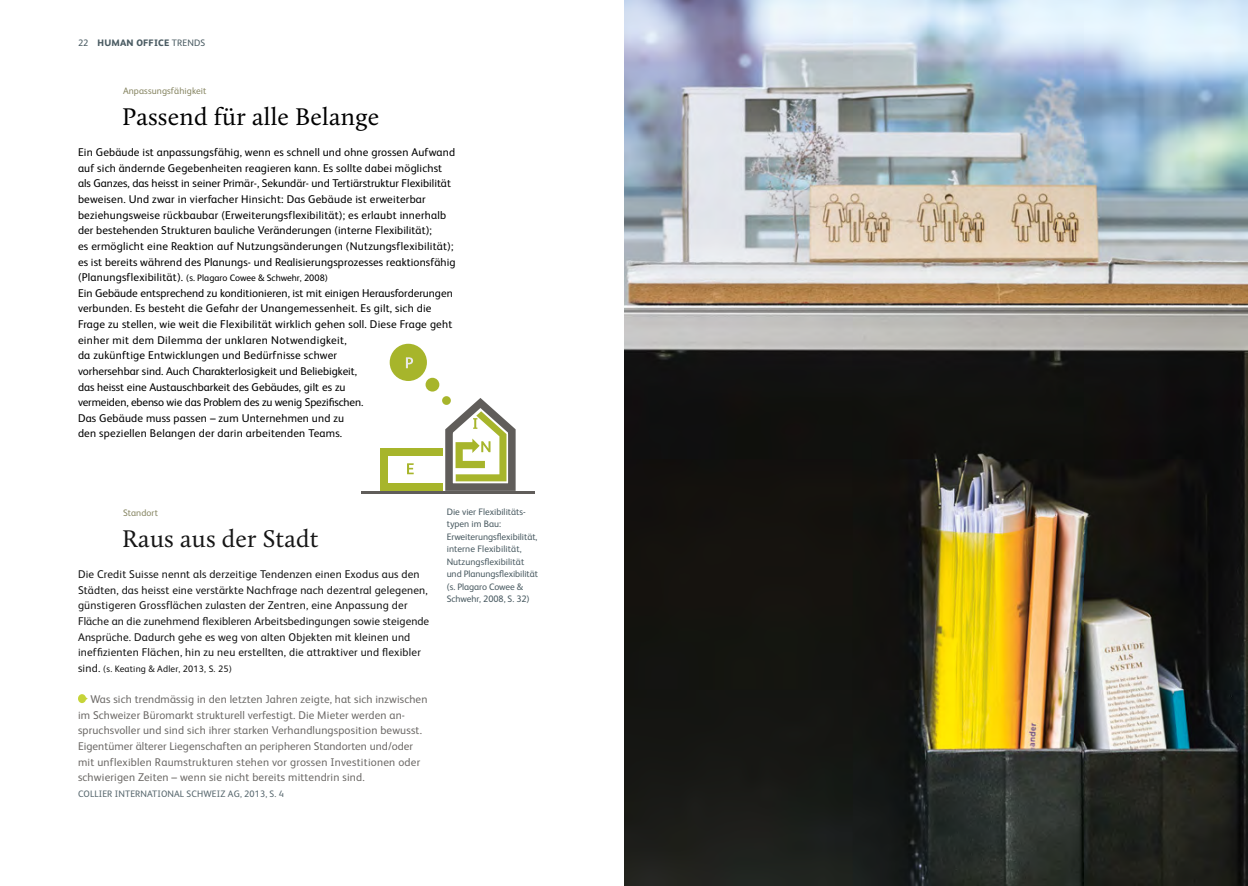
<style>
.page{position:relative;width:1248px;height:886px;background:#fff}
.page>*{position:absolute;margin:0;border:0;box-sizing:border-box;transform-origin:0 0}
.t1{font:25px "Calluna";letter-spacing:.01em;color:#000}
.t2{font:11.25px/15.6px "FS Albert";letter-spacing:.015em;color:#000}
.t3{font:11.25px/15.6px "FS Albert";letter-spacing:.01em;color:#605d5a}
.t4{font:9.38px/12.5px "FS Albert";color:#4a5b62}
.t5{font:9.38px "FS Albert";letter-spacing:.005em;color:#000}
.t6{font:9.38px "FS Albert";letter-spacing:.01em;color:#878663}
.t7{font:800 9.38px "FS Albert";letter-spacing:.02em;color:#4a5b62}
.s1{font-weight:400}
.s2{font-size:11.25px}
</style>
<div class="page">
<img style="left:624px;top:0;width:623px;height:886px">
<svg style="left:78px;top:694px;width:10px;height:9px"></svg>
<div style="left:380px;top:483px;width:62px;height:8px;background:#a7b52b"></div>
<div style="left:380px;top:448px;width:62px;height:8px;background:#a7b52b"></div>
<div style="left:380px;top:453px;width:7px;height:35px;background:#a7b52b"></div>
<hr style="left:361px;top:491px;width:173px;height:2px;background:#605d5a">
<svg style="left:442px;top:396px;width:9px;height:9px"></svg>
<div style="left:425px;top:378px;width:14px;height:13px;background:#a7b52b;border-radius:50%"></div>
<div style="left:389px;top:344px;width:38px;height:37px;background:#a7b52b;border-radius:50%"></div>
<svg style="left:406px;top:357px;width:7px;height:11px"></svg>
<svg style="left:407px;top:463px;width:6px;height:11px"></svg>
<svg style="left:445px;top:398px;width:70px;height:93px"></svg>
<p class="t7" style="left:78px;top:36px;width:129px"><span class="s1">22</span> HUMAN OFFICE <span class="s1">TRENDS</span></p>
<p class="t6" style="left:123px;top:84px;width:85px">Anpassungsfähigkeit</p>
<h1 class="t1" style="left:122px;top:101px;width:258px">Passend für alle Belange</h1>
<p class="t2" style="left:78px;top:144px;width:379px">Ein Gebäude ist anpassungsfähig, wenn es schnell und ohne grossen Aufwand auf sich ändernde Gegebenheiten reagieren kann. Es sollte dabei möglichst als Ganzes, das heisst in seiner Primär-, Sekundär- und Tertiärstruktur Flexibilität beweisen. Und zwar in vierfacher Hinsicht: Das Gebäude ist erweiterbar beziehungsweise rückbaubar (Erweiterungsflexibilität); es erlaubt innerhalb der bestehenden Strukturen bauliche Veränderungen (interne Flexibilität);<br>es ermöglicht eine Reaktion auf Nutzungsänderungen (Nutzungsflexibilität); es ist bereits während des Planungs- und Realisierungsprozesses reaktionsfähig</p>
<p class="t5" style="left:78px;top:272px;width:251px"><span class="s2">(Planungsflexibilität).</span> (s. Plagaro Cowee &amp; Schwehr, 2008)</p>
<p class="t2" style="left:78px;top:284px;width:376px">Ein Gebäude entsprechend zu konditionieren, ist mit einigen Herausforderungen verbunden. Es besteht die Gefahr der Unangemessenheit. Es gilt, sich die Frage zu stellen, wie weit die Flexibilität wirklich gehen soll. Diese Frage geht einher mit dem Dilemma der unklaren Notwendigkeit,<br>da zukünftige Entwicklungen und Bedürfnisse schwer<br>vorhersehbar sind. Auch Charakterlosigkeit und Beliebigkeit,<br>das heisst eine Austauschbarkeit des Gebäudes, gilt es zu<br>vermeiden, ebenso wie das Problem des zu wenig Spezifischen.<br>Das Gebäude muss passen – zum Unternehmen und zu<br>den speziellen Belangen der darin arbeitenden Teams.</p>
<p class="t6" style="left:123px;top:506px;width:36px">Standort</p>
<p class="t4" style="left:446px;top:505px;width:93px">Die vier Flexibilitäts&shy;typen im Bau:<br>Erweiterungsflexibilität, interne Flexibilität,<br>Nutzungsflexibilität und Planungsflexibilität (s. Plagaro Cowee &amp;<br>Schwehr, 2008, S. 32)</p>
<h1 class="t1" style="left:122px;top:523px;width:198px">Raus aus der Stadt</h1>
<p class="t2" style="left:78px;top:566px;width:353px">Die Credit Suisse nennt als derzeitige Tendenzen einen Exodus aus den Städten, das heisst eine verstärkte Nachfrage nach dezentral gelegenen, günstigeren Grossflächen zulasten der Zentren, eine Anpassung der Fläche an die zunehmend flexibleren Arbeitsbedingungen sowie steigende Ansprüche. Dadurch gehe es weg von alten Objekten mit kleinen und ineffizienten Flächen, hin zu neu erstellten, die attraktiver und flexibler</p>
<p class="t5" style="left:78px;top:662px;width:155px"><span class="s2">sind.</span> (s. Keating &amp; Adler, 2013, S. 25)</p>
<p class="t3" style="left:78px;top:691px;width:351px;text-indent:12px">Was sich trendmässig in den letzten Jahren zeigte, hat sich inzwischen im Schweizer Büromarkt strukturell verfestigt. Die Mieter werden an&shy;spruchsvoller und sind sich ihrer starken Verhandlungsposition bewusst.<br>Eigentümer älterer Liegenschaften an peripheren Standorten und/oder mit unflexiblen Raumstrukturen stehen vor grossen Investitionen oder schwierigen Zeiten – wenn sie nicht bereits mittendrin sind.</p>
<p class="t4" style="left:78px;top:787px;width:207px">COLLIER INTERNATIONAL SCHWEIZ AG, 2013, S. 4</p>
</div>
